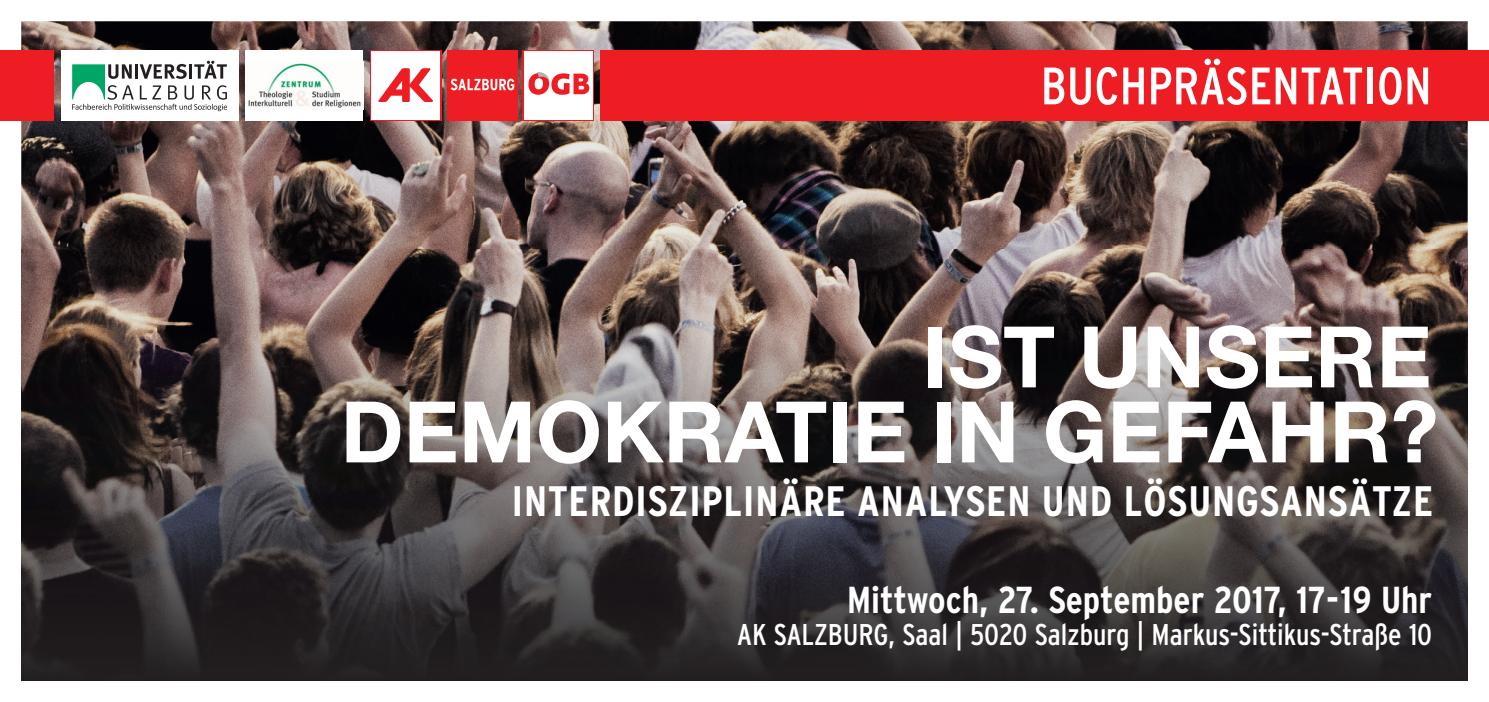
<style>
.page{position:relative;width:1489px;height:702px;background:#fff}
.page>*{position:absolute;margin:0;border:0;box-sizing:border-box;transform-origin:0 0}
.t1{font:700 85px/75px "Helvetica Neue";color:#fff;text-align:right}
.t2{font:condensed 52.5px "Interstate";color:#fff}
.t3{font:700 condensed 42.5px "Interstate";letter-spacing:.02em;color:#fff}
.t4{font:700 condensed 37.5px "Interstate";color:#fff}
.t5{font:condensed 30px "Interstate";color:#fff}
</style>
<div class="page">
<img style="left:21px;top:21px;width:1446px;height:229px">
<img style="left:106px;top:680px;width:1361px;height:1px">
<img style="left:21px;top:250px;width:1446px;height:430px">
<div style="left:601px;top:50px;width:887px;height:70px;background:#ee1d23"></div>
<div style="left:0;top:50px;width:54px;height:70px;background:#ee1d23"></div>
<div style="left:61px;top:50px;width:177px;height:70px;background:#fff"></div>
<svg style="left:72px;top:61px;width:155px;height:50px"></svg>
<div style="left:446px;top:50px;width:71px;height:70px;background:#ee1d23"></div>
<svg style="left:370px;top:50px;width:71px;height:70px"></svg>
<div style="left:371px;top:51px;width:69px;height:68px;background:#fff"></div>
<svg style="left:378px;top:68px;width:55px;height:34px"></svg>
<svg style="left:450px;top:79px;width:64px;height:11px"></svg>
<div style="left:523px;top:50px;width:71px;height:70px;background:#fff"></div>
<svg style="left:528px;top:72px;width:61px;height:23px"></svg>
<div style="left:245px;top:50px;width:118px;height:70px;background:#fff"></div>
<img style="left:248px;top:63px;width:113px;height:45px">
<h2 class="t2" style="left:1040px;top:56px;width:393px">BUCHPRÄSENTATION</h2>
<h1 class="t1" style="left:340px;top:322px;width:1099px">IST UNSERE<br>DEMOKRATIE IN GEFAHR?</h1>
<h3 class="t3" style="left:512px;top:475px;width:922px">INTERDISZIPLINÄRE ANALYSEN UND LÖSUNGSANSÄTZE</h3>
<p class="t4" style="left:847px;top:576px;width:586px">Mittwoch, 27. September 2017, 17-19 Uhr</p>
<p class="t5" style="left:737px;top:617px;width:696px">AK SALZBURG, Saal | 5020 Salzburg | Markus-Sittikus-Straße 10</p>
</div>
